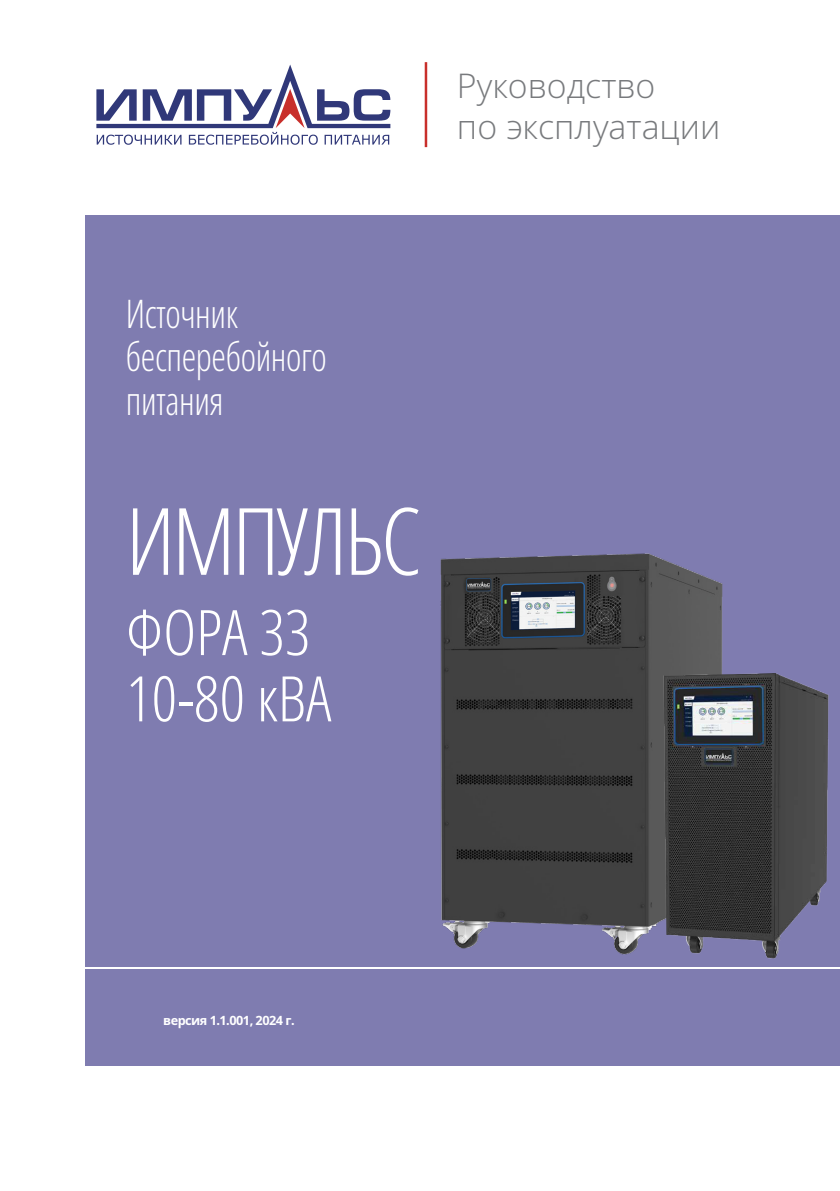
<style>
.page{position:relative;width:840px;height:1191px;background:#fff}
.page>*{position:absolute;margin:0;border:0;box-sizing:border-box;transform-origin:0 0}
.t1{font:300 93px "O Sans imp Condensed";letter-spacing:-.03em;color:#fff}
.t2{font:300 62.8px/66.2px "O Sans imp Condensed";color:#fff}
.t3{font:300 39.2px/43.6px "O Sans imp Condensed";letter-spacing:-.01em;color:#fff;scale:.93 1}
.t4{font:33.8px/40.6px "O Sans imp Light";color:#787a7d}
.t5{font:700 12.6px "O Sans imp";letter-spacing:-.04em;color:#fff}
</style>
<div class="page">
<div style="left:85px;top:215px;width:754px;height:850px;background:#7f7cb0"></div>
<div style="left:424px;top:62px;width:3px;height:85px;background:#c82f2b;border:1px solid #c82f2b"></div>
<hr style="left:0;top:967px;width:839px;height:2px;background:#fff">
<svg style="left:96px;top:65px;width:294px;height:80px"></svg>
<img style="left:440px;top:553px;width:283px;height:396px">
<img style="left:568px;top:673px;width:261px;height:286px">
<p class="t4" style="left:456px;top:65px;width:265px">Руководство<br>по эксплуатации</p>
<p class="t3" style="left:126px;top:290px;width:217px">Источник бесперебойного питания</p>
<h1 class="t1" style="left:126px;top:479px;width:296px">ИМПУЛЬС</h1>
<h2 class="t2" style="left:126px;top:597px;width:207px">ФОРА 33<br>10-80 кВА</h2>
<p class="t5" style="left:163px;top:1011px;width:133px">версия 1.1.001, 2024 г.</p>
</div>
